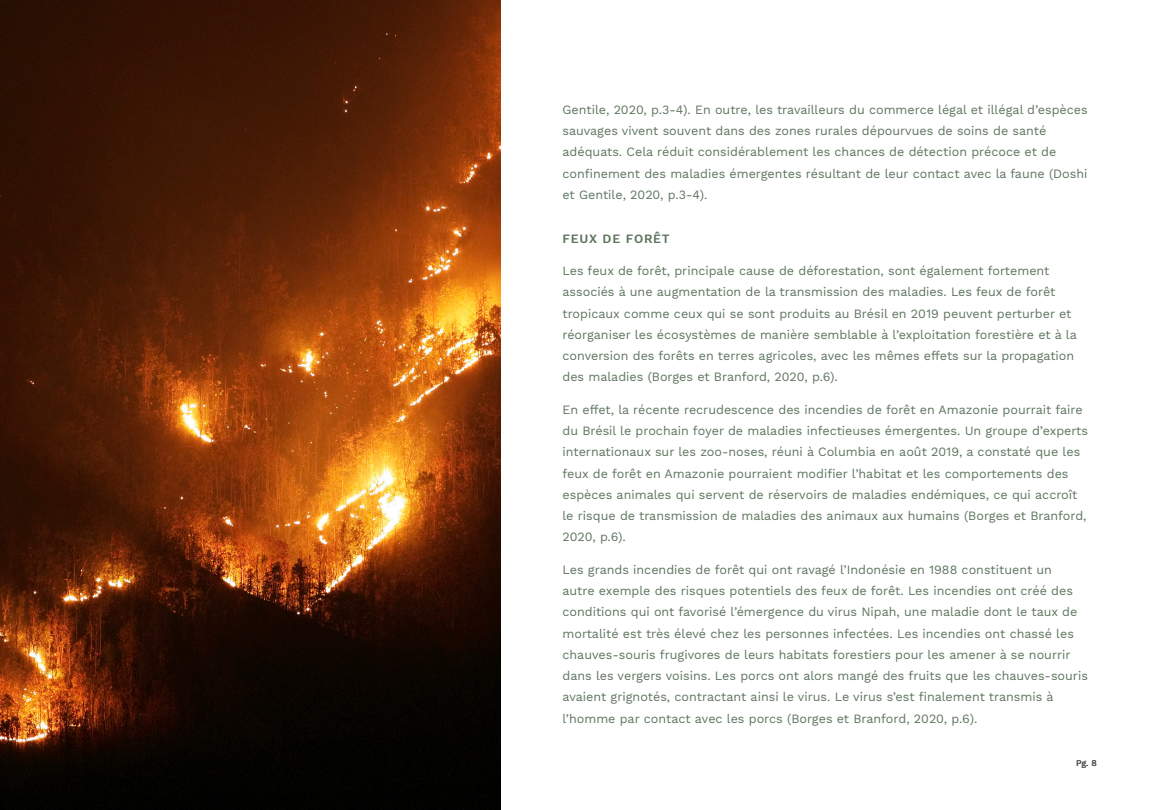
<style>
.page{position:relative;width:1170px;height:810px;background:#fff}
.page>*{position:absolute;margin:0;border:0;box-sizing:border-box;transform-origin:0 0}
.Normal_body{font:12.5px/21.2px "Work Sans";color:#5d745d}
.Section_header{font:600 12.5px "Work Sans";letter-spacing:.06em;color:#5d745d}
.t1{font:500 8.75px "Work Sans";color:#57585a}
</style>
<div class="page">
<img style="left:0;top:0;width:500px;height:810px">
<p class="Normal_body" style="left:562px;top:99px;width:527px">Gentile, 2020, p.3-4). En outre, les travailleurs du commerce légal et illégal d’espèces sauvages vivent souvent dans des zones rurales dépourvues de soins de santé adéquats. Cela réduit considérablement les chances de détection précoce et de confinement des maladies émergentes résultant de leur contact avec la faune (Doshi et Gentile, 2020, p.3-4).</p>
<p class="Section_header" style="left:562px;top:231px;width:109px">FEUX DE FORÊT</p>
<p class="Normal_body" style="left:562px;top:261px;width:516px">Les feux de forêt, principale cause de déforestation, sont également fortement associés à une augmentation de la transmission des maladies. Les feux de forêt tropicaux comme ceux qui se sont produits au Brésil en 2019 peuvent perturber et réorganiser les écosystèmes de manière semblable à l’exploitation forestière et à la conversion des forêts en terres agricoles, avec les mêmes effets sur la propagation des maladies (Borges et Branford, 2020, p.6).</p>
<p class="Normal_body" style="left:562px;top:399px;width:527px">En effet, la récente recrudescence des incendies de forêt en Amazonie pourrait faire du Brésil le prochain foyer de maladies infectieuses émergentes. Un groupe d’experts internationaux sur les zoo-noses, réuni à Columbia en août 2019, a constaté que les feux de forêt en Amazonie pourraient modifier l’habitat et les comportements des espèces animales qui servent de réservoirs de maladies endémiques, ce qui accroît le risque de transmission de maladies des animaux aux humains (Borges et Branford, 2020, p.6).</p>
<p class="Normal_body" style="left:562px;top:559px;width:527px">Les grands incendies de forêt qui ont ravagé l’Indonésie en 1988 constituent un<br>autre exemple des risques potentiels des feux de forêt. Les incendies ont créé des conditions qui ont favorisé l’émergence du virus Nipah, une maladie dont le taux de mortalité est très élevé chez les personnes infectées. Les incendies ont chassé les chauves-souris frugivores de leurs habitats forestiers pour les amener à se nourrir dans les vergers voisins. Les porcs ont alors mangé des fruits que les chauves-souris avaient grignotés, contractant ainsi le virus. Le virus s’est finalement transmis à l’homme par contact avec les porcs (Borges et Branford, 2020, p.6).</p>
<p class="t1" style="left:1076px;top:758px;width:22px">Pg. 8</p>
</div>
